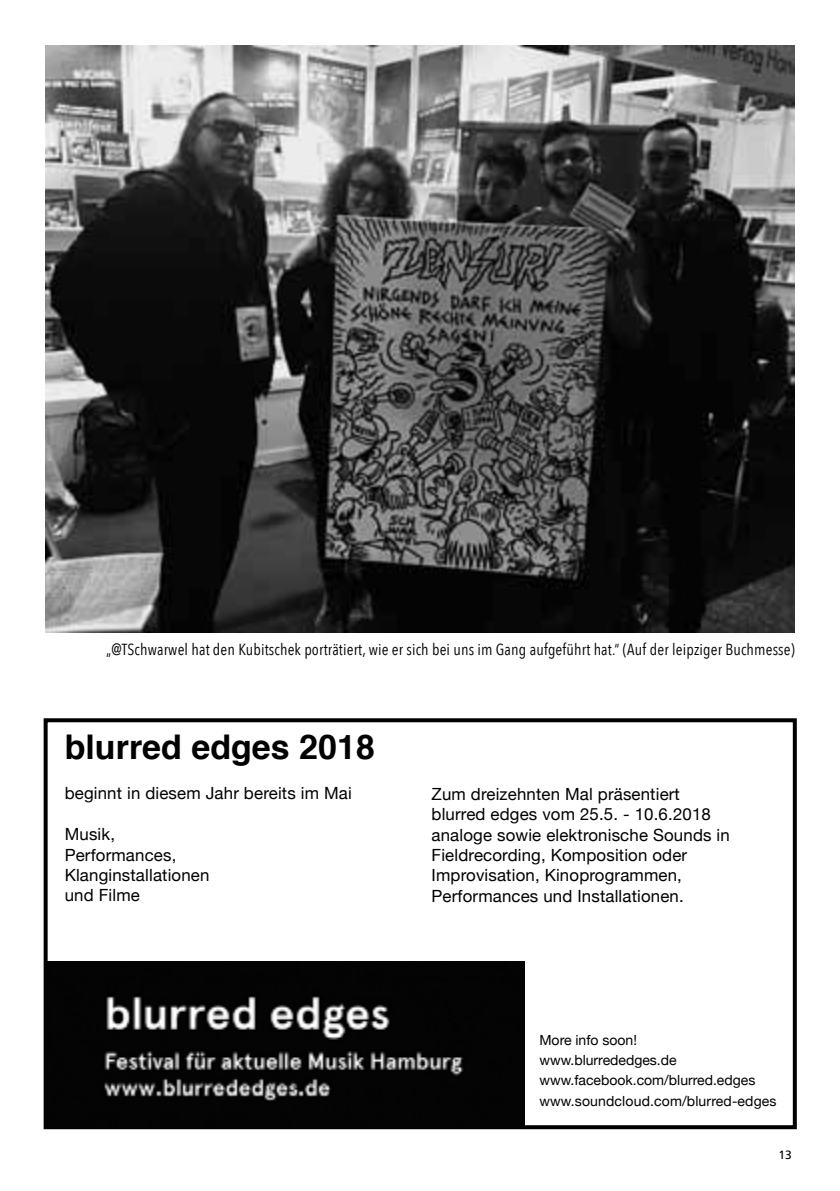
<style>
.page{position:relative;width:840px;height:1191px;background:#fff}
.page>*{position:absolute;margin:0;border:0;box-sizing:border-box;transform-origin:0 0}
.t1{font:700 34px "Helvetica";color:#000}
.t2{font:16.8px/20.4px "Helvetica Neue";letter-spacing:.01em;color:#000}
.t3{font:16px "Avenir Next Condensed";letter-spacing:.01em;color:#000}
.t4{font:14px/20.4px "Helvetica Neue";color:#000}
.t5{font:12px "Frutiger LT Std";color:#000}
</style>
<div class="page">
<div style="left:44px;top:718px;width:752px;height:411px;border:4px solid #000"></div>
<img style="left:45px;top:962px;width:479px;height:165px">
<img style="left:46px;top:45px;width:748px;height:587px">
<p class="t3" style="left:106px;top:635px;width:689px">„@TSchwarwel hat den Kubitschek porträtiert, wie er sich bei uns im Gang aufgeführt hat.“ (Auf der leipziger Buchmesse)</p>
<h1 class="t1" style="left:65px;top:719px;width:311px">blurred edges 2018</h1>
<p class="t2" style="left:65px;top:784px;width:288px">beginnt in diesem Jahr bereits im Mai</p>
<p class="t2" style="left:65px;top:825px;width:146px">Musik,<br>Performances,<br>Klanginstallationen und Filme</p>
<p class="t2" style="left:431px;top:784px;width:299px">Zum dreizehnten Mal präsentiert blurred edges vom 25.5. - 10.6.2018 analoge sowie elektronische Sounds in Fieldrecording, Komposition oder Improvisation, Kinoprogrammen, Performances und Installationen.</p>
<p class="t4" style="left:539px;top:1030px;width:238px">More info soon! www.blurrededges.de www.facebook.com/blurred.edges www.soundcloud.com/blurred-edges</p>
<p class="t5" style="left:778px;top:1147px;width:15px">13</p>
</div>
